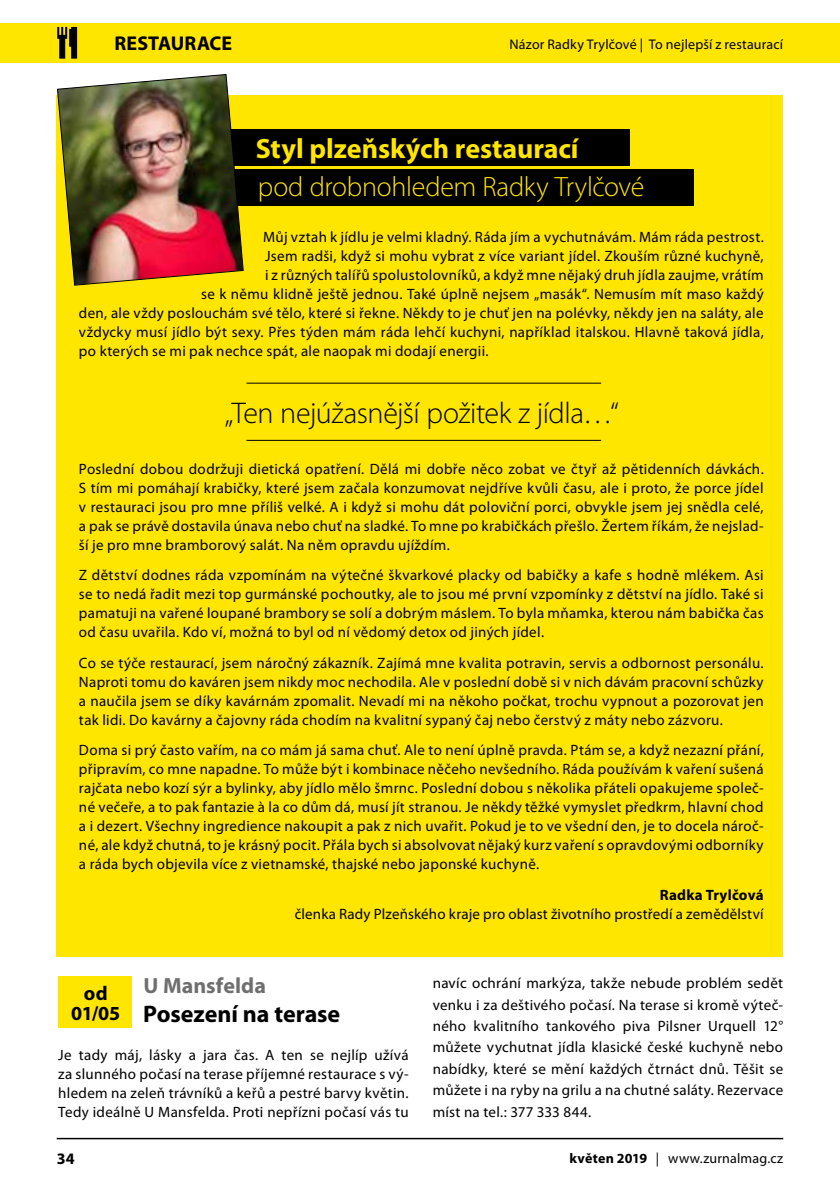
<style>
.page{position:relative;width:840px;height:1191px;background:#fff}
.page>*{position:absolute;margin:0;border:0;box-sizing:border-box;transform-origin:0 0}
.t1{font:300 30px "Myriad Pro";letter-spacing:-.015em;color:#000}
.t2{font:300 28px "Myriad Pro";letter-spacing:-.01em;color:#ffe600}
.t3{font:700 28px "Myriad Pro";color:#ffe600}
.t4{font:700 24px "Myriad Pro";letter-spacing:-.005em;color:#000}
.t5{font:700 22px "Myriad Pro";color:#706f6f}
.t6{font:700 20px/20px "Myriad Pro";color:#000;text-align:center}
.t7{font:700 16px "Myriad Pro";color:#000}
.t8{font:15px/19px "Myriad Pro";letter-spacing:.02em;color:#000;text-align:justify}
.t9{font:700 15px "Myriad Pro";letter-spacing:.015em;color:#000}
.t10{font:14px "Myriad Pro";letter-spacing:.01em;color:#000}
.s1{font-weight:700}
</style>
<div class="page">
<div style="left:0;top:23px;width:839px;height:39px;background:#ffe600"></div>
<svg style="left:57px;top:27px;width:20px;height:32px"></svg>
<hr style="left:57px;top:1137px;width:725px;height:2px;background:#000">
<div style="left:57px;top:96px;width:725px;height:861px;background:#ffe600"></div>
<div style="left:220px;top:130px;width:409px;height:36px;background:#000"></div>
<div style="left:194px;top:169px;width:499px;height:36px;background:#000"></div>
<hr style="left:246px;top:383px;width:354px;height:1px;background:#000">
<hr style="left:246px;top:440px;width:354px;height:1px;background:#000">
<img style="left:57px;top:74px;width:187px;height:212px">
<div style="left:58px;top:977px;width:74px;height:51px;background:#ffe600"></div>
<h3 class="t6" style="left:114px;top:33px;width:119px">RESTAURACE</h3>
<p class="t10" style="left:509px;top:35px;width:275px">Názor Radky Trylčové | To nejlepší z restaurací</p>
<h2 class="t3" style="left:256px;top:130px;width:324px">Styl plzeňských restaurací</h2>
<h2 class="t2" style="left:258px;top:170px;width:388px">pod drobnohledem Radky Trylčové</h2>
<p class="t8" style="left:263px;top:227px;width:502px">Můj vztah k jídlu je velmi kladný. Ráda jím a vychutnávám. Mám ráda pestrost.</p>
<p class="t8" style="left:265px;top:246px;width:499px">Jsem radši, když si mohu vybrat z více variant jídel. Zkouším různé kuchyně,</p>
<p class="t8" style="left:265px;top:265px;width:500px">i z různých talířů spolustolovníků, a když mne nějaký druh jídla zaujme, vrátím</p>
<p class="t8" style="left:201px;top:284px;width:564px">se k němu klidně ještě jednou. Také úplně nejsem „masák“. Nemusím mít maso každý</p>
<p class="t8" style="left:79px;top:303px;width:685px">den, ale vždy poslouchám své tělo, které si řekne. Někdy to je chuť jen na polévky, někdy jen na saláty, ale</p>
<p class="t8" style="left:79px;top:322px;width:686px">vždycky musí jídlo být sexy. Přes týden mám ráda lehčí kuchyni, například italskou. Hlavně taková jídla,</p>
<p class="t8" style="left:79px;top:341px;width:411px">po kterých se mi pak nechce spát, ale naopak mi dodají energii.</p>
<h1 class="t1" style="left:225px;top:395px;width:395px">„Ten nejúžasnější požitek z jídla…“</h1>
<p class="t8" style="left:79px;top:459px;width:686px">Poslední dobou dodržuji dietická opatření. Dělá mi dobře něco zobat ve čtyř až pětidenních dávkách.<br>S tím mi pomáhají krabičky, které jsem začala konzumovat nejdříve kvůli času, ale i proto, že porce jídel v restauraci jsou pro mne příliš velké. A i když si mohu dát poloviční porci, obvykle jsem jej snědla celé, a pak se právě dostavila únava nebo chuť na sladké. To mne po krabičkách přešlo. Žertem říkám, že nejslad&shy;ší je pro mne bramborový salát. Na něm opravdu ujíždím.</p>
<p class="t8" style="left:79px;top:565px;width:686px">Z dětství dodnes ráda vzpomínám na výtečné škvarkové placky od babičky a kafe s hodně mlékem. Asi se to nedá řadit mezi top gurmánské pochoutky, ale to jsou mé první vzpomínky z dětství na jídlo. Také si pamatuji na vařené loupané brambory se solí a dobrým máslem. To byla mňamka, kterou nám babička čas od času uvařila. Kdo ví, možná to byl od ní vědomý detox od jiných jídel.</p>
<p class="t8" style="left:79px;top:653px;width:686px">Co se týče restaurací, jsem náročný zákazník. Zajímá mne kvalita potravin, servis a odbornost personálu.<br>Naproti tomu do kaváren jsem nikdy moc nechodila. Ale v poslední době si v nich dávám pracovní schůzky a naučila jsem se díky kavárnám zpomalit. Nevadí mi na někoho počkat, trochu vypnout a pozorovat jen tak lidi. Do kavárny a čajovny ráda chodím na kvalitní sypaný čaj nebo čerstvý z máty nebo zázvoru.</p>
<p class="t8" style="left:79px;top:740px;width:686px">Doma si prý často vařím, na co mám já sama chuť. Ale to není úplně pravda. Ptám se, a když nezazní přání, připravím, co mne napadne. To může být i kombinace něčeho nevšedního. Ráda používám k vaření sušená rajčata nebo kozí sýr a bylinky, aby jídlo mělo šmrnc. Poslední dobou s několika přáteli opakujeme společ&shy;né večeře, a to pak fantazie à la co dům dá, musí jít stranou. Je někdy těžké vymyslet předkrm, hlavní chod a i dezert. Všechny ingredience nakoupit a pak z nich uvařit. Pokud je to ve všední den, je to docela nároč&shy;né, ale když chutná, to je krásný pocit. Přála bych si absolvovat nějaký kurz vaření s opravdovými odborníky a ráda bych objevila více z vietnamské, thajské nebo japonské kuchyně.</p>
<p class="t9" style="left:659px;top:884px;width:105px">Radka Trylčová</p>
<p class="t8" style="left:294px;top:903px;width:470px">členka Rady Plzeňského kraje pro oblast životního prostředí a zemědělství</p>
<h3 class="t5" style="left:143px;top:971px;width:124px">U Mansfelda</h3>
<h3 class="t4" style="left:143px;top:998px;width:198px">Posezení na terase</h3>
<p class="t8" style="left:58px;top:1045px;width:352px">Je tady máj, lásky a jara čas. A ten se nejlíp užívá za slunného počasí na terase příjemné restaurace s vý&shy;hledem na zeleň trávníků a keřů a pestré barvy květin.<br>Tedy ideálně U Mansfelda. Proti nepřízni počasí vás tu</p>
<h3 class="t6" style="left:71px;top:982px;width:51px">od<br>01/05</h3>
<p class="t8" style="left:432px;top:972px;width:352px;line-height:21.6px">navíc ochrání markýza, takže nebude problém sedět venku i za deštivého počasí. Na terase si kromě výteč&shy;ného kvalitního tankového piva Pilsner Urquell 12° můžete vychutnat jídla klasické české kuchyně nebo nabídky, které se mění každých čtrnáct dnů. Těšit se můžete i na ryby na grilu a na chutné saláty. Rezervace míst na tel.: 377 333 844.</p>
<p class="t7" style="left:57px;top:1148px;width:19px">34</p>
<p class="t10" style="left:569px;top:1149px;width:215px"><span class="s1">květen 2019</span> | www.zurnalmag.cz</p>
</div>
